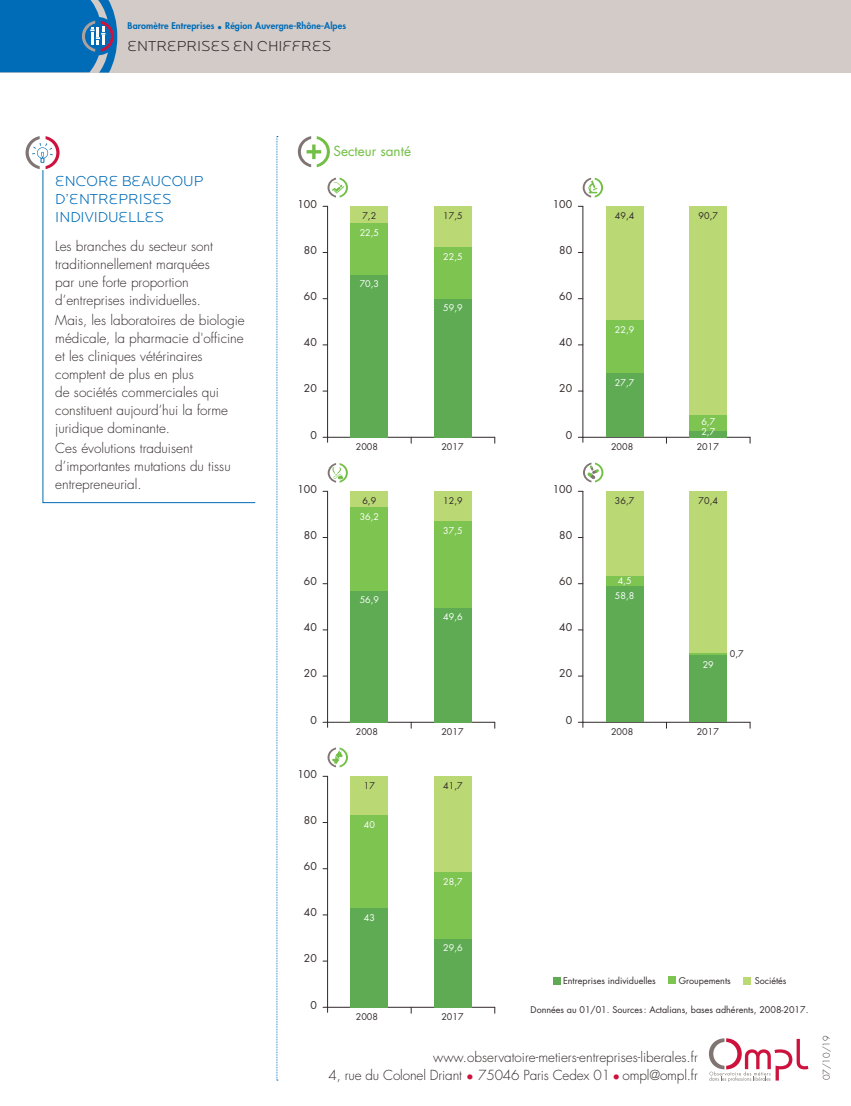
<style>
.page{position:relative;width:851px;height:1106px;background:#fff}
.page>*{position:absolute;margin:0;border:0;box-sizing:border-box;transform-origin:0 0}
.HORS_TEXTE_titre{font:300 15px/18px "Locator Display";color:#006cb7}
.t1{font:300 15px "Locator Display";color:#32292a}
.HORS_TEXTE_texte{font:300 13.5px/18px "Futura Std";color:#32292a}
.titre_tab_graph{font:13.5px "Futura Std";color:#71bf44}
.t2{font:10.5px "Futura Std";color:#32292a}
.SOURCES{font:9px "Futura Std";color:#32292a}
.t3{font:9px "Futura Std";color:#fff}
.t4{font:800 9px "Futura Std";letter-spacing:.01em;color:#006cb7}
.t5{font:300 9px "Futura Std";color:#32292a}
.s1{color:#cd123d}
</style>
<div class="page">
<div style="left:0;top:0;width:850px;height:72px;background:#d2cbc8"></div>
<svg style="left:0;top:0;width:117px;height:73px;background:#1774b7"></svg>
<svg style="left:276px;top:136px;width:2px;height:944px;background:#c4dced"></svg>
<svg style="left:709px;top:1038px;width:99px;height:43px"></svg>
<svg style="left:26px;top:136px;width:34px;height:33px"></svg>
<svg style="left:42px;top:170px;width:214px;height:333px"></svg>
<svg style="left:298px;top:136px;width:32px;height:31px"></svg>
<svg style="left:327px;top:178px;width:21px;height:19px"></svg>
<hr style="left:327px;top:437px;width:167px;height:1px;background:#32292a">
<hr style="left:327px;top:206px;width:1px;height:231px;background:#32292a">
<div style="left:350px;top:206px;width:38px;height:17px;background:#bad874"></div>
<div style="left:434px;top:206px;width:37px;height:41px;background:#bad874"></div>
<div style="left:350px;top:223px;width:38px;height:52px;background:#7ec451"></div>
<div style="left:434px;top:247px;width:37px;height:52px;background:#7ec451"></div>
<div style="left:350px;top:275px;width:38px;height:162px;background:#5eab53"></div>
<div style="left:434px;top:299px;width:37px;height:138px;background:#5eab53"></div>
<svg style="left:582px;top:178px;width:21px;height:19px"></svg>
<hr style="left:582px;top:437px;width:168px;height:1px;background:#32292a">
<hr style="left:582px;top:206px;width:1px;height:231px;background:#32292a">
<div style="left:605px;top:206px;width:38px;height:114px;background:#bad874"></div>
<div style="left:689px;top:206px;width:38px;height:209px;background:#bad874"></div>
<div style="left:605px;top:320px;width:38px;height:53px;background:#7ec451"></div>
<div style="left:689px;top:415px;width:38px;height:16px;background:#7ec451"></div>
<div style="left:605px;top:373px;width:38px;height:64px;background:#5eab53"></div>
<div style="left:689px;top:431px;width:38px;height:6px;background:#5eab53"></div>
<svg style="left:327px;top:463px;width:21px;height:19px"></svg>
<hr style="left:327px;top:722px;width:167px;height:1px;background:#32292a">
<hr style="left:327px;top:491px;width:1px;height:231px;background:#32292a">
<div style="left:350px;top:491px;width:38px;height:16px;background:#bad874"></div>
<div style="left:434px;top:491px;width:37px;height:30px;background:#bad874"></div>
<div style="left:350px;top:507px;width:38px;height:84px;background:#7ec451"></div>
<div style="left:434px;top:521px;width:37px;height:86px;background:#7ec451"></div>
<div style="left:350px;top:591px;width:38px;height:131px;background:#5eab53"></div>
<div style="left:434px;top:607px;width:37px;height:115px;background:#5eab53"></div>
<svg style="left:583px;top:462px;width:20px;height:20px"></svg>
<hr style="left:582px;top:722px;width:168px;height:1px;background:#32292a">
<hr style="left:582px;top:491px;width:1px;height:231px;background:#32292a">
<div style="left:605px;top:491px;width:38px;height:85px;background:#bad874"></div>
<div style="left:689px;top:491px;width:38px;height:162px;background:#bad874"></div>
<div style="left:605px;top:576px;width:38px;height:10px;background:#7ec451"></div>
<hr style="left:689px;top:653px;width:38px;height:2px;background:#7ec451">
<div style="left:605px;top:586px;width:38px;height:136px;background:#5eab53"></div>
<div style="left:689px;top:655px;width:38px;height:67px;background:#5eab53"></div>
<svg style="left:327px;top:747px;width:21px;height:20px"></svg>
<hr style="left:327px;top:1007px;width:167px;height:1px;background:#32292a">
<hr style="left:327px;top:776px;width:1px;height:231px;background:#32292a">
<div style="left:350px;top:776px;width:38px;height:39px;background:#bad874"></div>
<div style="left:434px;top:776px;width:37px;height:96px;background:#bad874"></div>
<div style="left:350px;top:815px;width:38px;height:93px;background:#7ec451"></div>
<div style="left:434px;top:872px;width:37px;height:67px;background:#7ec451"></div>
<div style="left:350px;top:908px;width:38px;height:99px;background:#5eab53"></div>
<div style="left:434px;top:939px;width:37px;height:68px;background:#5eab53"></div>
<div style="left:743px;top:977px;width:7px;height:7px;background:#bad874"></div>
<div style="left:668px;top:976px;width:7px;height:8px;background:#7ec451"></div>
<div style="left:553px;top:977px;width:7px;height:7px;background:#5eab53"></div>
<p class="t4" style="left:128px;top:20px;width:220px">Baromètre Entreprises • Région Auvergne-Rhône-Alpes</p>
<p class="t1" style="left:128px;top:37px;width:205px">ENTREPRISES EN CHIFFRES</p>
<p class="HORS_TEXTE_titre" style="left:55px;top:172px;width:149px">ENCORE BEAUCOUP<br>D’ENTREPRISES<br>INDIVIDUELLES</p>
<p class="HORS_TEXTE_texte" style="left:55px;top:237px;width:159px">Les branches du secteur sont traditionnellement marquées par une forte proportion d’entreprises individuelles.</p>
<p class="HORS_TEXTE_texte" style="left:55px;top:312px;width:191px">Mais, les laboratoires de biologie médicale, la pharmacie d'officine et les cliniques vétérinaires comptent de plus en plus<br>de sociétés commerciales qui constituent aujourd’hui la forme juridique dominante.</p>
<p class="HORS_TEXTE_texte" style="left:55px;top:440px;width:177px">Ces évolutions traduisent d’importantes mutations du tissu entrepreneurial.</p>
<p class="titre_tab_graph" style="left:333px;top:142px;width:79px">Secteur santé</p>
<p class="t2" style="left:297px;top:197px;width:21px">100</p>
<p class="t2" style="left:552px;top:197px;width:21px">100</p>
<p class="t2" style="left:304px;top:243px;width:14px">80</p>
<p class="t2" style="left:304px;top:289px;width:14px">60</p>
<p class="SOURCES" style="left:362px;top:210px;width:15px">7,2</p>
<p class="SOURCES" style="left:443px;top:210px;width:21px">17,5</p>
<p class="t3" style="left:359px;top:226px;width:21px">22,5</p>
<p class="t3" style="left:443px;top:250px;width:21px">22,5</p>
<p class="t3" style="left:359px;top:278px;width:21px">70,3</p>
<p class="t3" style="left:443px;top:302px;width:21px">59,9</p>
<p class="t2" style="left:559px;top:243px;width:14px">80</p>
<p class="t2" style="left:559px;top:289px;width:14px">60</p>
<p class="SOURCES" style="left:615px;top:210px;width:21px">49,4</p>
<p class="SOURCES" style="left:698px;top:209px;width:21px">90,7</p>
<p class="t3" style="left:615px;top:324px;width:21px">22,9</p>
<p class="t2" style="left:304px;top:335px;width:14px">40</p>
<p class="t2" style="left:559px;top:335px;width:14px">40</p>
<p class="t2" style="left:304px;top:382px;width:14px">20</p>
<p class="t2" style="left:559px;top:382px;width:14px">20</p>
<p class="t3" style="left:615px;top:377px;width:21px">27,7</p>
<p class="t2" style="left:310px;top:428px;width:8px">0</p>
<p class="t2" style="left:565px;top:428px;width:8px">0</p>
<p class="t3" style="left:701px;top:416px;width:15px">6,7</p>
<p class="t3" style="left:701px;top:425px;width:15px">2,7</p>
<p class="SOURCES" style="left:356px;top:441px;width:24px">2008</p>
<p class="SOURCES" style="left:441px;top:441px;width:24px">2017</p>
<p class="SOURCES" style="left:611px;top:441px;width:24px">2008</p>
<p class="SOURCES" style="left:696px;top:441px;width:24px">2017</p>
<p class="t2" style="left:297px;top:482px;width:21px">100</p>
<p class="t2" style="left:552px;top:482px;width:21px">100</p>
<p class="t2" style="left:304px;top:528px;width:14px">80</p>
<p class="SOURCES" style="left:362px;top:495px;width:15px">6,9</p>
<p class="SOURCES" style="left:443px;top:495px;width:21px">12,9</p>
<p class="t3" style="left:359px;top:511px;width:21px">36,2</p>
<p class="t3" style="left:443px;top:524px;width:21px">37,5</p>
<p class="t2" style="left:559px;top:528px;width:14px">80</p>
<p class="SOURCES" style="left:615px;top:495px;width:21px">36,7</p>
<p class="SOURCES" style="left:698px;top:494px;width:21px">70,4</p>
<p class="t2" style="left:304px;top:574px;width:14px">60</p>
<p class="t2" style="left:559px;top:574px;width:14px">60</p>
<p class="t3" style="left:617px;top:575px;width:15px">4,5</p>
<p class="t3" style="left:359px;top:594px;width:21px">56,9</p>
<p class="t3" style="left:615px;top:590px;width:21px">58,8</p>
<p class="t2" style="left:304px;top:620px;width:14px">40</p>
<p class="t3" style="left:443px;top:611px;width:21px">49,6</p>
<p class="t2" style="left:559px;top:620px;width:14px">40</p>
<p class="SOURCES" style="left:729px;top:648px;width:15px">0,7</p>
<p class="t2" style="left:304px;top:666px;width:14px">20</p>
<p class="t2" style="left:559px;top:666px;width:14px">20</p>
<p class="t3" style="left:702px;top:659px;width:13px">29</p>
<p class="t2" style="left:310px;top:713px;width:8px">0</p>
<p class="SOURCES" style="left:356px;top:726px;width:24px">2008</p>
<p class="SOURCES" style="left:441px;top:726px;width:24px">2017</p>
<p class="t2" style="left:565px;top:713px;width:8px">0</p>
<p class="SOURCES" style="left:611px;top:726px;width:24px">2008</p>
<p class="SOURCES" style="left:696px;top:726px;width:24px">2017</p>
<p class="t2" style="left:297px;top:767px;width:21px">100</p>
<p class="t2" style="left:304px;top:813px;width:14px">80</p>
<p class="SOURCES" style="left:364px;top:779px;width:13px">17</p>
<p class="SOURCES" style="left:443px;top:779px;width:21px">41,7</p>
<p class="t3" style="left:364px;top:819px;width:13px">40</p>
<p class="t2" style="left:304px;top:859px;width:14px">60</p>
<p class="t2" style="left:304px;top:905px;width:14px">40</p>
<p class="t2" style="left:304px;top:951px;width:14px">20</p>
<p class="t2" style="left:310px;top:998px;width:8px">0</p>
<p class="t3" style="left:364px;top:911px;width:13px">43</p>
<p class="t3" style="left:443px;top:876px;width:21px">28,7</p>
<p class="t3" style="left:443px;top:942px;width:21px">29,6</p>
<p class="SOURCES" style="left:356px;top:1011px;width:24px">2008</p>
<p class="SOURCES" style="left:441px;top:1011px;width:24px">2017</p>
<p class="SOURCES" style="left:563px;top:974px;width:94px">Entreprises individuelles</p>
<p class="SOURCES" style="left:678px;top:974px;width:54px">Groupements</p>
<p class="SOURCES" style="left:754px;top:974px;width:33px">Sociétés</p>
<p class="SOURCES" style="left:530px;top:1004px;width:279px">Données au 01/01. Sources: Actalians, bases adhérents, 2008-2017.</p>
<p class="HORS_TEXTE_texte" style="left:328px;top:1048px;width:371px;text-align:right">www.observatoire-metiers-entreprises-liberales.fr<br>4, rue du Colonel Driant <span class="s1">•</span> 75046 Paris Cedex 01 <span class="s1">•</span> ompl@ompl.fr</p>
<p class="t5" style="left:820px;top:1080px;width:46px;rotate:-90deg">07/10/19</p>
</div>
